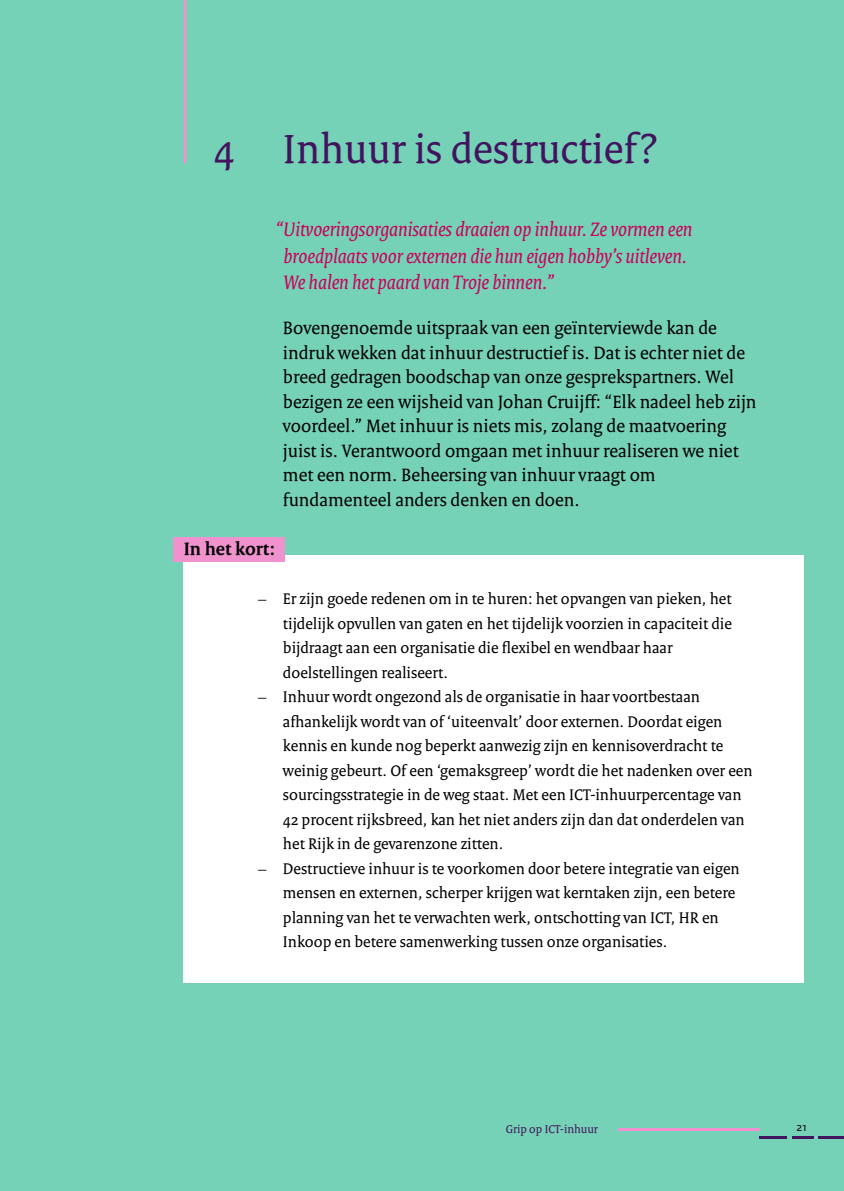
<style>
.page{position:relative;width:844px;height:1191px;background:#fff}
.page>*{position:absolute;margin:0;border:0;box-sizing:border-box;transform-origin:0 0}
.ABDTOPConsult_03_Hoofdstuktitel{font:43.75px "Rijksoverheid Serif";color:#42145f}
.t1{font:italic 21px/26.2px "Rijksoverheid Serif";color:#ca005d}
.ABDTOPConsult_07b_Inleiding{font:19.25px/24.5px "Rijksoverheid Serif";color:#000}
.ABDTOPConsult_07c_Inhetkort_kopje{font:700 19.25px "Rijksoverheid Serif";color:#000}
.t2{font:16.62px/24.5px "Rijksoverheid Serif";color:#000}
.t3{font:12.25px "Rijksoverheid Serif";color:#42145f}
.t4{font:12.25px "Rijksoverheid Sans Text";color:#000}
</style>
<div class="page">
<div style="left:0;top:0;width:843px;height:1191px;background:#76d2b6"></div>
<div style="left:184px;top:554px;width:620px;height:428px;background:#fff"></div>
<div style="left:174px;top:537px;width:111px;height:25px;background:#f092cd"></div>
<hr style="left:818px;top:1135px;width:25px;height:3px;background:#42145f">
<hr style="left:791px;top:1135px;width:22px;height:3px;background:#42145f">
<hr style="left:759px;top:1135px;width:28px;height:3px;background:#42145f">
<hr style="left:617px;top:1128px;width:142px;height:3px;background:#f092cd">
<hr style="left:183px;top:0;width:3px;height:163px;background:#f092cd">
<h1 class="ABDTOPConsult_03_Hoofdstuktitel" style="left:213px;top:122px;width:446px">4 Inhuur is destructief?</h1>
<p class="t1" style="left:283px;top:216px;width:410px;text-indent:-8px">“Uitvoeringsorganisaties draaien op inhuur. Ze vormen een broedplaats voor externen die hun eigen hobby’s uitleven.<br>We halen het paard van Troje binnen.”</p>
<p class="ABDTOPConsult_07b_Inleiding" style="left:283px;top:316px;width:475px">Bovengenoemde uitspraak van een geïnterviewde kan de indruk wekken dat inhuur destructief is. Dat is echter niet de breed gedragen boodschap van onze gesprekspartners. Wel bezigen ze een wijsheid van Johan Cruijff: “Elk nadeel heb zijn voordeel.” Met inhuur is niets mis, zolang de maatvoering juist is. Verantwoord omgaan met inhuur realiseren we niet met een norm. Beheersing van inhuur vraagt om fundamenteel anders denken en doen.</p>
<h2 class="ABDTOPConsult_07c_Inhetkort_kopje" style="left:184px;top:537px;width:93px">In het kort:</h2>
<p class="t2" style="left:283px;top:586px;width:450px;text-indent:-25px">– Er zijn goede redenen om in te huren: het opvangen van pieken, het tijdelijk opvullen van gaten en het tijdelijk voorzien in capaciteit die bijdraagt aan een organisatie die flexibel en wendbaar haar doelstellingen realiseert.</p>
<p class="t2" style="left:283px;top:684px;width:471px;text-indent:-25px">– Inhuur wordt ongezond als de organisatie in haar voortbestaan afhankelijk wordt van of ‘uiteenvalt’ door externen. Doordat eigen kennis en kunde nog beperkt aanwezig zijn en kennisoverdracht te weinig gebeurt. Of een ‘gemaksgreep’ wordt die het nadenken over een sourcingsstrategie in de weg staat. Met een ICT-inhuurpercentage van 42 procent rijksbreed, kan het niet anders zijn dan dat onderdelen van het Rijk in de gevarenzone zitten.</p>
<p class="t2" style="left:283px;top:856px;width:458px;text-indent:-25px">– Destructieve inhuur is te voorkomen door betere integratie van eigen mensen en externen, scherper krijgen wat kerntaken zijn, een betere planning van het te verwachten werk, ontschotting van ICT, HR en Inkoop en betere samenwerking tussen onze organisaties.</p>
<p class="t3" style="left:505px;top:1121px;width:94px">Grip op ICT-inhuur</p>
<p class="t4" style="left:796px;top:1120px;width:12px">21</p>
</div>
